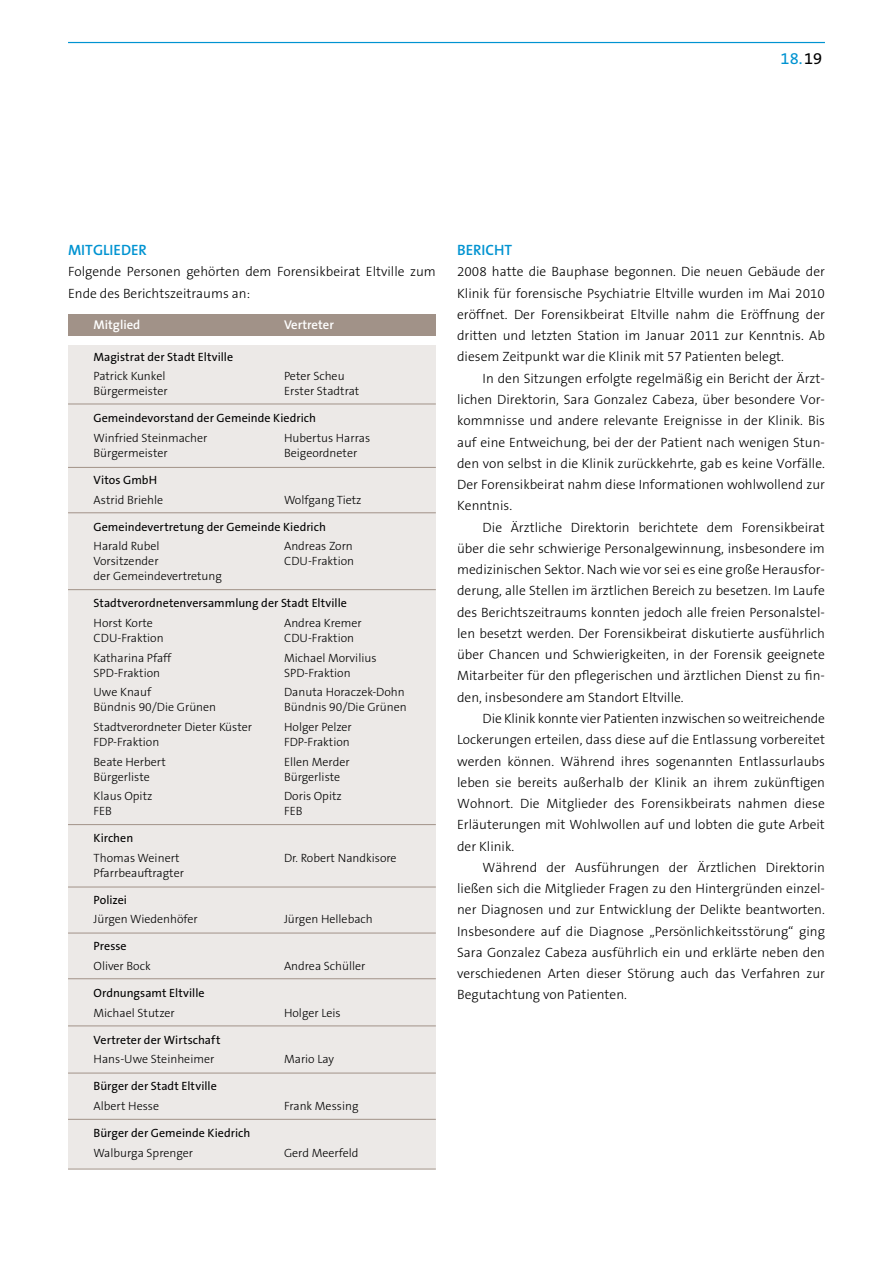
<style>
.page{position:relative;width:893px;height:1263px;background:#fff}
.page>*{position:absolute;margin:0;border:0;box-sizing:border-box;transform-origin:0 0}
.t1{font:16.5px "The Sans B5 Plain";color:#0093d1}
.t2{font:600 15px "The Sans";color:#0093d1}
.t3{font:300 13.5px/21.3px "The Sans B3";color:#000;text-align:justify}
.t4{font:600 12.75px "The Sans";color:#fff}
.t5{font:300 12px "The Sans B3";color:#000}
.t6{font:12px "The Sans B5 Plain";letter-spacing:.005em;color:#000}
.s1{color:#000}
</style>
<div class="page">
<div style="left:68px;top:345px;width:368px;height:824px;background:#ece9e7"></div>
<hr style="left:68px;top:589px;width:368px;height:1px;background:#a19288">
<div style="left:68px;top:314px;width:368px;height:21px;background:#a19288"></div>
<hr style="left:68px;top:404px;width:368px;height:1px;background:#a19288">
<hr style="left:68px;top:467px;width:368px;height:1px;background:#a19288">
<hr style="left:68px;top:512px;width:368px;height:1px;background:#a19288">
<hr style="left:68px;top:887px;width:368px;height:1px;background:#a19288">
<hr style="left:68px;top:933px;width:368px;height:1px;background:#a19288">
<hr style="left:68px;top:978px;width:368px;height:1px;background:#a19288">
<hr style="left:68px;top:1025px;width:368px;height:1px;background:#a19288">
<hr style="left:68px;top:1073px;width:368px;height:1px;background:#a19288">
<hr style="left:68px;top:1119px;width:368px;height:1px;background:#a19288">
<hr style="left:68px;top:1169px;width:368px;height:1px;background:#a19288">
<hr style="left:68px;top:824px;width:368px;height:1px;background:#a19288">
<hr style="left:68px;top:42px;width:757px;height:1px;background:#0093d1">
<p class="t1" style="left:781px;top:49px;width:43px">18.<span class="s1">19</span></p>
<p class="t2" style="left:68px;top:238px;width:22px">Mitglieder</p>
<p class="t3" style="left:68px;top:262px;width:369px">Folgende Personen gehörten dem Forensikbeirat Eltville zum<br>Ende des Berichtszeitraums an:</p>
<p class="t4" style="left:94px;top:314px;width:48px">Mitglied</p>
<p class="t4" style="left:284px;top:314px;width:51px">Vertreter</p>
<p class="t6" style="left:94px;top:350px;width:141px">Magistrat der Stadt Eltville</p>
<p class="t5" style="left:94px;top:370px;width:73px">Patrick Kunkel</p>
<p class="t5" style="left:284px;top:370px;width:62px">Peter Scheu</p>
<p class="t5" style="left:94px;top:385px;width:76px">Bürgermeister</p>
<p class="t5" style="left:284px;top:385px;width:77px">Erster Stadtrat</p>
<p class="t6" style="left:94px;top:412px;width:224px">Gemeindevorstand der Gemeinde Kiedrich</p>
<p class="t5" style="left:94px;top:431px;width:115px">Winfried Steinmacher</p>
<p class="t5" style="left:284px;top:431px;width:88px">Hubertus Harras</p>
<p class="t5" style="left:94px;top:446px;width:76px">Bürgermeister</p>
<p class="t5" style="left:284px;top:446px;width:75px">Beigeordneter</p>
<p class="t6" style="left:94px;top:473px;width:65px">Vitos GmbH</p>
<p class="t5" style="left:94px;top:493px;width:71px">Astrid Briehle</p>
<p class="t5" style="left:284px;top:493px;width:79px">Wolfgang Tietz</p>
<p class="t6" style="left:94px;top:520px;width:234px">Gemeindevertretung der Gemeinde Kiedrich</p>
<p class="t5" style="left:94px;top:540px;width:68px">Harald Rubel</p>
<p class="t5" style="left:284px;top:540px;width:70px">Andreas Zorn</p>
<p class="t5" style="left:94px;top:555px;width:67px">Vorsitzender</p>
<p class="t5" style="left:284px;top:555px;width:72px">CDU-Fraktion</p>
<p class="t5" style="left:94px;top:570px;width:130px">der Gemeindevertretung</p>
<p class="t6" style="left:94px;top:597px;width:255px">Stadtverordnetenversammlung der Stadt Eltville</p>
<p class="t5" style="left:94px;top:616px;width:61px">Horst Korte</p>
<p class="t5" style="left:284px;top:616px;width:79px">Andrea Kremer</p>
<p class="t5" style="left:94px;top:631px;width:72px">CDU-Fraktion</p>
<p class="t5" style="left:284px;top:631px;width:72px">CDU-Fraktion</p>
<p class="t5" style="left:94px;top:651px;width:79px">Katharina Pfaff</p>
<p class="t5" style="left:284px;top:651px;width:94px">Michael Morvilius</p>
<p class="t5" style="left:94px;top:666px;width:68px">SPD-Fraktion</p>
<p class="t5" style="left:284px;top:666px;width:68px">SPD-Fraktion</p>
<p class="t5" style="left:94px;top:686px;width:59px">Uwe Knauf</p>
<p class="t5" style="left:284px;top:686px;width:122px">Danuta Horaczek-Dohn</p>
<p class="t5" style="left:94px;top:701px;width:124px">Bündnis 90/Die Grünen</p>
<p class="t5" style="left:284px;top:701px;width:124px">Bündnis 90/Die Grünen</p>
<p class="t5" style="left:94px;top:720px;width:160px">Stadtverordneter Dieter Küster</p>
<p class="t5" style="left:284px;top:720px;width:69px">Holger Pelzer</p>
<p class="t5" style="left:94px;top:735px;width:67px">FDP-Fraktion</p>
<p class="t5" style="left:284px;top:735px;width:67px">FDP-Fraktion</p>
<p class="t5" style="left:94px;top:755px;width:74px">Beate Herbert</p>
<p class="t5" style="left:284px;top:755px;width:67px">Ellen Merder</p>
<p class="t5" style="left:94px;top:770px;width:58px">Bürgerliste</p>
<p class="t5" style="left:284px;top:770px;width:58px">Bürgerliste</p>
<p class="t5" style="left:94px;top:790px;width:60px">Klaus Opitz</p>
<p class="t5" style="left:284px;top:790px;width:59px">Doris Opitz</p>
<p class="t5" style="left:94px;top:805px;width:20px">FEB</p>
<p class="t5" style="left:284px;top:805px;width:20px">FEB</p>
<p class="t6" style="left:94px;top:832px;width:41px">Kirchen</p>
<p class="t5" style="left:94px;top:851px;width:88px">Thomas Weinert</p>
<p class="t5" style="left:284px;top:851px;width:114px">Dr. Robert Nandkisore</p>
<p class="t5" style="left:94px;top:866px;width:92px">Pfarrbeauftragter</p>
<p class="t6" style="left:94px;top:893px;width:35px">Polizei</p>
<p class="t5" style="left:94px;top:913px;width:106px">Jürgen Wiedenhöfer</p>
<p class="t5" style="left:284px;top:913px;width:90px">Jürgen Hellebach</p>
<p class="t6" style="left:94px;top:940px;width:35px">Presse</p>
<p class="t5" style="left:94px;top:960px;width:59px">Oliver Bock</p>
<p class="t5" style="left:284px;top:960px;width:83px">Andrea Schüller</p>
<p class="t6" style="left:94px;top:987px;width:113px">Ordnungsamt Eltville</p>
<p class="t5" style="left:94px;top:1006px;width:83px">Michael Stutzer</p>
<p class="t5" style="left:284px;top:1006px;width:58px">Holger Leis</p>
<p class="t6" style="left:94px;top:1033px;width:128px">Vertreter der Wirtschaft</p>
<p class="t5" style="left:94px;top:1053px;width:122px">Hans-Uwe Steinheimer</p>
<p class="t5" style="left:284px;top:1053px;width:52px">Mario Lay</p>
<p class="t6" style="left:94px;top:1080px;width:125px">Bürger der Stadt Eltville</p>
<p class="t5" style="left:94px;top:1099px;width:67px">Albert Hesse</p>
<p class="t5" style="left:284px;top:1099px;width:76px">Frank Messing</p>
<p class="t6" style="left:94px;top:1126px;width:158px">Bürger der Gemeinde Kiedrich</p>
<p class="t5" style="left:94px;top:1146px;width:101px">Walburga Sprenger</p>
<p class="t5" style="left:284px;top:1146px;width:76px">Gerd Meerfeld</p>
<p class="t2" style="left:457px;top:238px;width:9px">Bericht</p>
<p class="t3" style="left:457px;top:262px;width:369px">2008 hatte die Bauphase begonnen. Die neuen Gebäude der Klinik für forensische Psychiatrie Eltville wurden im Mai 2010 eröffnet. Der Forensikbeirat Eltville nahm die Eröffnung der dritten und letzten Station im Januar 2011 zur Kenntnis. Ab diesem Zeitpunkt war die Klinik mit 57 Patienten belegt.</p>
<p class="t3" style="left:457px;top:368px;width:369px;text-indent:26px">In den Sitzungen erfolgte regelmäßig ein Bericht der Ärzt&shy;lichen Direktorin, Sara Gonzalez Cabeza, über besondere Vor&shy;kommnisse und andere relevante Ereignisse in der Klinik. Bis auf eine Entweichung, bei der der Patient nach wenigen Stun&shy;den von selbst in die Klinik zurückkehrte, gab es keine Vorfälle.<br>Der Forensikbeirat nahm diese Informationen wohlwollend zur Kenntnis.</p>
<p class="t3" style="left:457px;top:517px;width:369px;text-indent:26px">Die Ärztliche Direktorin berichtete dem Forensikbeirat über die sehr schwierige Personalgewinnung, insbesondere im medizinischen Sektor. Nach wie vor sei es eine große Herausfor&shy;derung, alle Stellen im ärztlichen Bereich zu besetzen. Im Laufe des Berichtszeitraums konnten jedoch alle freien Personalstel&shy;len besetzt werden. Der Forensikbeirat diskutierte ausführlich über Chancen und Schwierigkeiten, in der Forensik geeignete Mitarbeiter für den pflegerischen und ärztlichen Dienst zu fin&shy;den, insbesondere am Standort Eltville.</p>
<p class="t3" style="left:457px;top:708px;width:369px;text-indent:26px">Die Klinik konnte vier Patienten inzwischen so weitreichende Lockerungen erteilen, dass diese auf die Entlassung vorbereitet werden können. Während ihres sogenannten Entlassurlaubs leben sie bereits außerhalb der Klinik an ihrem zukünftigen Wohnort. Die Mitglieder des Forensikbeirats nahmen diese Erläuterungen mit Wohlwollen auf und lobten die gute Arbeit der Klinik.</p>
<p class="t3" style="left:457px;top:857px;width:369px;text-indent:26px">Während der Ausführungen der Ärztlichen Direktorin ließen sich die Mitglieder Fragen zu den Hintergründen einzel&shy;ner Diagnosen und zur Entwicklung der Delikte beantworten.<br>Insbesondere auf die Diagnose „Persönlichkeitsstörung“ ging Sara Gonzalez Cabeza ausführlich ein und erklärte neben den verschiedenen Arten dieser Störung auch das Verfahren zur Begutachtung von Patienten.</p>
</div>
